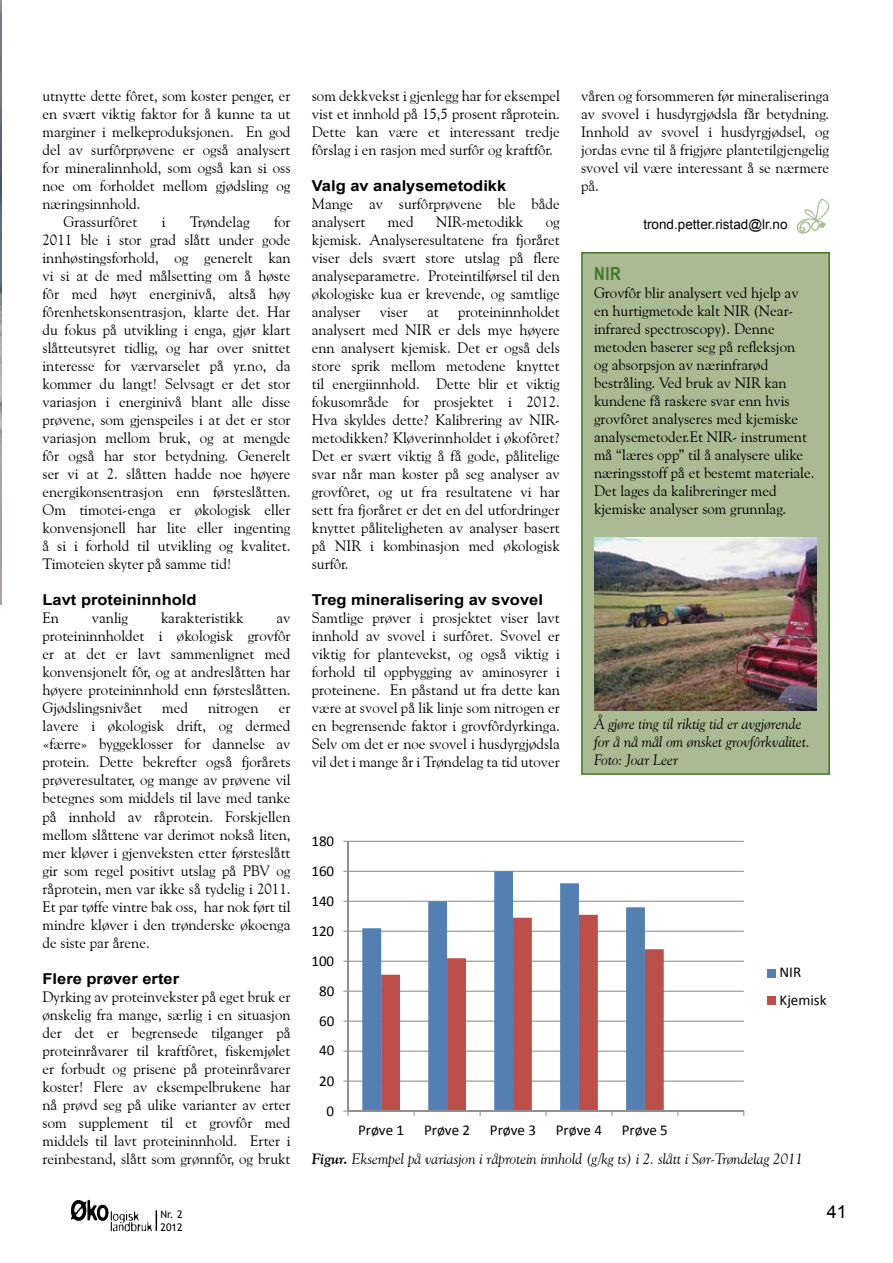
<style>
.page{position:relative;width:893px;height:1263px;background:#fff}
.page>*{position:absolute;margin:0;border:0;box-sizing:border-box;transform-origin:0 0}
.t1{font:700 18px "Arial Narrow";color:#46762a}
.t2{font:18px "Arial";color:#000}
.t3{font:15px/18px "Goudy Old Style BT";color:#000;text-align:justify}
.t4{font:italic 15px/18px "Goudy Old Style BT";color:#000}
.t5{font:700 15px "Arial";color:#000;scale:1.1 1}
.t6{font:15px/27.2px "Calibri";color:#000}
.t7{font:13.5px "Arial";color:#000}
.t8{font:10.5px "Trebuchet MS";color:#000}
.s1{font-weight:700}
</style>
<div class="page">
<img style="left:71px;top:1199px;width:81px;height:32px">
<svg style="left:156px;top:1210px;width:1px;height:21px"></svg>
<div style="left:582px;top:253px;width:247px;height:521px;background:#aaba93"></div>
<div style="left:581px;top:252px;width:249px;height:523px;border:2px solid #46762a"></div>
<img style="left:0;top:0;width:1px;height:605px">
<svg style="left:343px;top:840px;width:433px;height:276px"></svg>
<img style="left:796px;top:198px;width:33px;height:36px">
<img style="left:594px;top:538px;width:223px;height:172px">
<p class="t3" style="left:43px;top:87px;width:250px">utnytte dette fôret, som koster penger, er</p>
<p class="t3" style="left:43px;top:105px;width:250px">en svært viktig faktor for å kunne ta ut</p>
<p class="t3" style="left:43px;top:123px;width:250px">marginer i melkeproduksjonen. En god</p>
<p class="t3" style="left:43px;top:141px;width:250px">del av surfôrprøvene er også analysert</p>
<p class="t3" style="left:43px;top:159px;width:250px">for mineralinnhold, som også kan si oss</p>
<p class="t3" style="left:43px;top:177px;width:250px">noe om forholdet mellom gjødsling og</p>
<p class="t3" style="left:43px;top:195px;width:100px">næringsinnhold.</p>
<p class="t3" style="left:64px;top:213px;width:75px">Grassurfôret</p>
<p class="t3" style="left:162px;top:213px;width:5px">i</p>
<p class="t3" style="left:190px;top:213px;width:61px">Trøndelag</p>
<p class="t3" style="left:43px;top:213px;width:250px;text-indent:231px">for 2011 ble i stor grad slått under gode innhøstingsforhold, og generelt kan vi si at de med målsetting om å høste fôr med høyt energinivå, altså høy fôrenhetskonsentrasjon, klarte det. Har du fokus på utvikling i enga, gjør klart slåtteutsyret tidlig, og har over snittet interesse for værvarselet på yr.no, da kommer du langt! Selvsagt er det stor variasjon i energinivå blant alle disse prøvene, som gjenspeiles i at det er stor variasjon mellom bruk, og at mengde fôr også har stor betydning. Generelt ser vi at 2. slåtten hadde noe høyere energikonsentrasjon enn førsteslåtten.<br>Om timotei-enga er økologisk eller konvensjonell har lite eller ingenting å si i forhold til utvikling og kvalitet.<br>Timoteien skyter på samme tid!</p>
<p class="t5" style="left:43px;top:590px;width:142px">Lavt proteininnhold</p>
<p class="t3" style="left:43px;top:609px;width:18px">En</p>
<p class="t3" style="left:92px;top:609px;width:38px">vanlig</p>
<p class="t3" style="left:161px;top:609px;width:84px">karakteristikk</p>
<p class="t3" style="left:43px;top:609px;width:250px;text-indent:234px">av proteininnholdet i økologisk grovfôr er at det er lavt sammenlignet med konvensjonelt fôr, og at andreslåtten har høyere proteininnhold enn førsteslåtten.<br>Gjødslingsnivået</p>
<p class="t3" style="left:162px;top:699px;width:27px">med</p>
<p class="t3" style="left:208px;top:699px;width:52px">nitrogen</p>
<p class="t3" style="left:43px;top:699px;width:250px;text-indent:236px">er lavere i økologisk drift, og dermed «færre» byggeklosser for dannelse av protein. Dette bekrefter også fjorårets prøveresultater, og mange av prøvene vil betegnes som middels til lave med tanke på innhold av råprotein. Forskjellen mellom slåttene var derimot nokså liten, mer kløver i gjenveksten etter førsteslått gir som regel positivt utslag på PBV og råprotein, men var ikke så tydelig i 2011.<br>Et par tøffe vintre bak oss, har nok ført til mindre kløver i den trønderske økoenga de siste par årene.</p>
<p class="t5" style="left:43px;top:968px;width:126px">Flere prøver erter</p>
<p class="t3" style="left:43px;top:987px;width:250px">Dyrking av proteinvekster på eget bruk er ønskelig fra mange, særlig i en situasjon der det er begrensede tilganger på proteinråvarer til kraftfôret, fiskemjølet er forbudt og prisene på proteinråvarer koster! Flere av eksempelbrukene har nå prøvd seg på ulike varianter av erter som supplement til et grovfôr med middels til lavt proteininnhold. Erter i reinbestand, slått som grønnfôr, og brukt</p>
<p class="t3" style="left:312px;top:87px;width:250px">som dekkvekst i gjenlegg har for eksempel vist et innhold på 15,5 prosent råprotein.<br>Dette kan være et interessant tredje fôrslag i en rasjon med surfôr og kraftfôr.</p>
<p class="t5" style="left:312px;top:176px;width:178px">Valg av analysemetodikk</p>
<p class="t3" style="left:312px;top:195px;width:250px">Mange av surfôrprøvene ble både analysert</p>
<p class="t3" style="left:388px;top:213px;width:27px">med</p>
<p class="t3" style="left:436px;top:213px;width:89px">NIR-metodikk</p>
<p class="t3" style="left:312px;top:213px;width:250px;text-indent:234px">og kjemisk. Analyseresultatene fra fjoråret viser dels svært store utslag på flere analyseparametre. Proteintilførsel til den økologiske kua er krevende, og samtlige analyser</p>
<p class="t3" style="left:312px;top:303px;width:250px;text-indent:146px">proteininnholdet analysert med NIR er dels mye høyere enn analysert kjemisk. Det er også dels store sprik mellom metodene knyttet til energiinnhold. Dette blir et viktig fokusområde for prosjektet i 2012.<br>Hva skyldes dette? Kalibrering av NIR&shy;metodikken? Kløverinnholdet i økofôret?<br>Det er svært viktig å få gode, pålitelige svar når man koster på seg analyser av grovfôret, og ut fra resultatene vi har sett fra fjoråret er det en del utfordringer knyttet påliteligheten av analyser basert på NIR i kombinasjon med økologisk surfôr.</p>
<p class="t5" style="left:312px;top:590px;width:212px">Treg mineralisering av svovel</p>
<p class="t3" style="left:312px;top:609px;width:250px">Samtlige prøver i prosjektet viser lavt innhold av svovel i surfôret. Svovel er viktig for plantevekst, og også viktig i forhold til oppbygging av aminosyrer i proteinene. En påstand ut fra dette kan være at svovel på lik linje som nitrogen er en begrensende faktor i grovfôrdyrkinga.<br>Selv om det er noe svovel i husdyrgjødsla vil det i mange år i Trøndelag ta tid utover</p>
<p class="t3" style="left:380px;top:303px;width:29px">viser</p>
<p class="t3" style="left:427px;top:303px;width:13px">at</p>
<p class="t3" style="left:581px;top:87px;width:250px">våren og forsommeren før mineraliseringa av svovel i husdyrgjødsla får betydning.<br>Innhold av svovel i husdyrgjødsel, og jordas evne til å frigjøre plantetilgjengelig svovel vil være interessant å se nærmere på.</p>
<p class="t7" style="left:643px;top:216px;width:146px">trond.petter.ristad@lr.no</p>
<p class="t1" style="left:594px;top:260px;width:28px">NIR</p>
<p class="t3" style="left:594px;top:284px;width:222px;text-align:left">Grovfôr blir analysert ved hjelp av en hurtigmetode kalt NIR (Near&shy;infrared spectroscopy). Denne metoden baserer seg på refleksjon<br>og absorpsjon av nærinfrarød bestråling. Ved bruk av NIR kan kundene få raskere svar enn hvis grovfôret analyseres med kjemiske analysemetoder.Et NIR- instrument må “læres opp” til å analysere ulike næringsstoff på et bestemt materiale.<br>Det lages da kalibreringer med kjemiske analyser som grunnlag.</p>
<p class="t4" style="left:594px;top:715px;width:217px">Å gjøre ting til riktig tid er avgjørende for å nå mål om ønsket grovfôrkvalitet.<br>Foto: Joar Leer</p>
<p class="t6" style="left:311px;top:827px;width:24px">180</p>
<p class="t6" style="left:311px;top:857px;width:24px">160</p>
<p class="t6" style="left:311px;top:887px;width:24px">140</p>
<p class="t6" style="left:311px;top:917px;width:24px">120</p>
<p class="t6" style="left:311px;top:947px;width:24px">100</p>
<p class="t6" style="left:319px;top:977px;width:17px">80</p>
<p class="t6" style="left:319px;top:1007px;width:17px">60</p>
<p class="t6" style="left:319px;top:1037px;width:17px">40</p>
<p class="t6" style="left:319px;top:1067px;width:17px">20</p>
<p class="t6" style="left:327px;top:1097px;width:9px">0</p>
<p class="t6" style="left:780px;top:959px;width:48px">NIR<br>Kjemisk</p>
<p class="t6" style="left:358px;top:1116px;width:48px">Prøve 1</p>
<p class="t6" style="left:424px;top:1116px;width:48px">Prøve 2</p>
<p class="t6" style="left:490px;top:1116px;width:48px">Prøve 3</p>
<p class="t6" style="left:556px;top:1116px;width:48px">Prøve 4</p>
<p class="t6" style="left:622px;top:1116px;width:48px">Prøve 5</p>
<p class="t4" style="left:312px;top:1149px;width:493px"><span class="s1">Figur.</span> Eksempel på variasjon i råprotein innhold (g/kg ts) i 2. slått i Sør-Trøndelag 2011</p>
<p class="t8" style="left:161px;top:1208px;width:23px">Nr. 2</p>
<p class="t2" style="left:827px;top:1200px;width:22px">41</p>
<p class="t8" style="left:161px;top:1221px;width:24px">2012</p>
</div>
